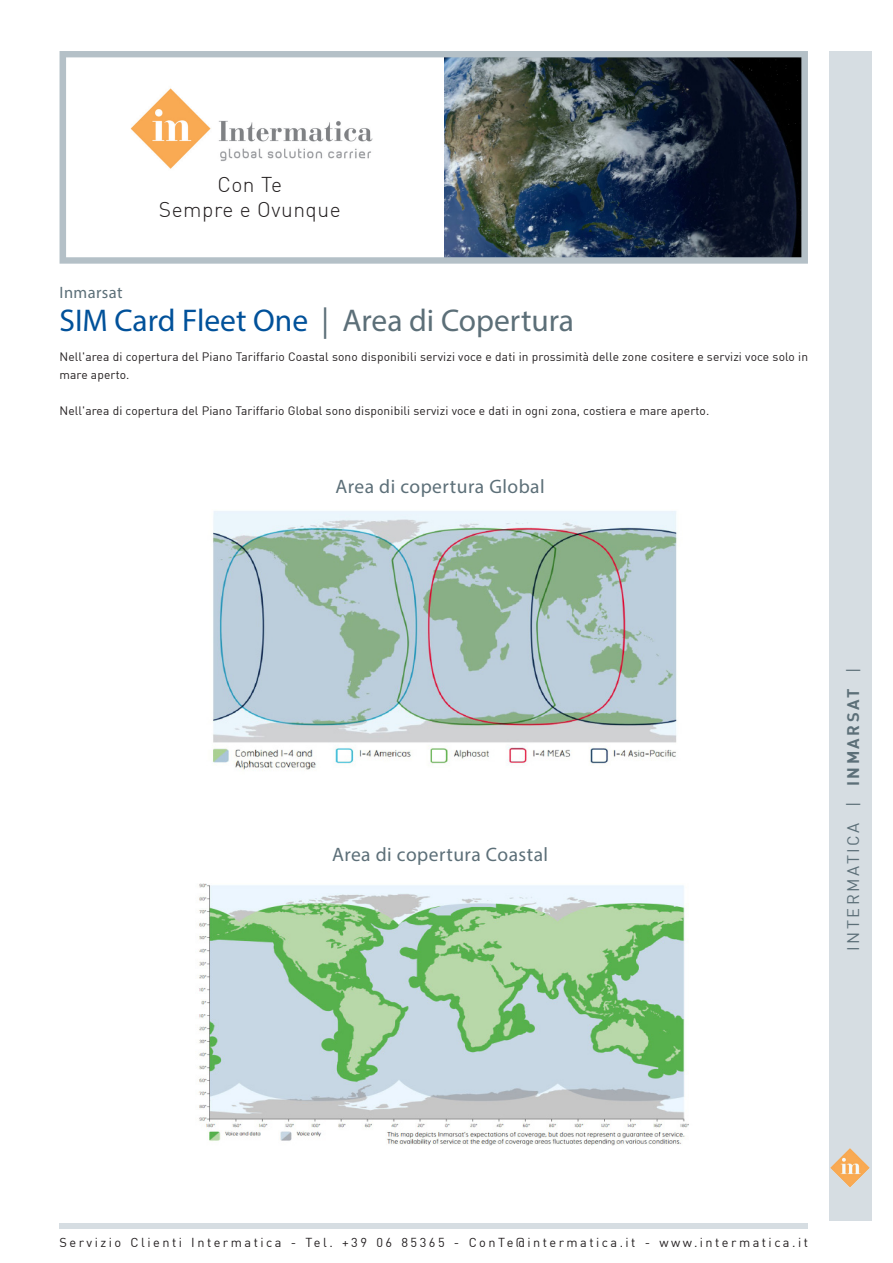
<style>
.page{position:relative;width:893px;height:1263px;background:#fff}
.page>*{position:absolute;margin:0;border:0;box-sizing:border-box;transform-origin:0 0}
.t1{font:31.5px "Myriad Pro";color:#5c6f78}
.t2{font:300 21px/25.2px "DIN";letter-spacing:.025em;color:#231f20;text-align:center}
.t3{font:19.5px "Myriad Pro";letter-spacing:.025em;color:#5c6f78}
.t4{font:16.5px "DIN";letter-spacing:.15em;color:#5c6f78}
.t5{font:16.5px "Myriad Pro";letter-spacing:.025em;color:#5c6f78}
.t6{font:12.75px "DIN";letter-spacing:.195em;color:#231f20}
.t7{font:12px/18px "DIN";letter-spacing:.01em;color:#231f20}
.s1{color:#01519a}
.s2{font-weight:700}
</style>
<div class="page">
<div style="left:829px;top:51px;width:43px;height:1169px;background:#d6dde2"></div>
<img style="left:830px;top:1148px;width:40px;height:39px">
<div style="left:60px;top:1224px;width:748px;height:5px;background:#d6dde2"></div>
<svg style="left:60px;top:51px;width:748px;height:213px"></svg>
<img style="left:198px;top:883px;width:491px;height:263px">
<img style="left:213px;top:511px;width:464px;height:259px">
<h2 class="t2" style="left:159px;top:171px;width:183px">Con Te<br>Sempre e Ovunque</h2>
<p class="t5" style="left:60px;top:282px;width:65px">Inmarsat</p>
<p class="t1" style="left:60px;top:301px;width:516px"><span class="s1">SIM Card Fleet One</span> | Area di Copertura</p>
<p class="t7" style="left:60px;top:347px;width:750px">Nell'area di copertura del Piano Tariffario Coastal sono disponibili servizi voce e dati in prossimità delle zone cositere e servizi voce solo in mare aperto.</p>
<p class="t7" style="left:60px;top:401px;width:651px">Nell'area di copertura del Piano Tariffario Global sono disponibili servizi voce e dati in ogni zona, costiera e mare aperto.</p>
<p class="t3" style="left:335px;top:474px;width:211px">Area di copertura Global</p>
<p class="t3" style="left:332px;top:843px;width:218px">Area di copertura Coastal</p>
<h3 class="t4" style="left:843px;top:951px;width:285px;rotate:-90deg">INTERMATICA | <span class="s2">INMARSAT</span> |</h3>
<p class="t6" style="left:60px;top:1234px;width:750px">Servizio Clienti Intermatica - Tel. +39 06 85365 - ConTe@intermatica.it - www.intermatica.it</p>
</div>
